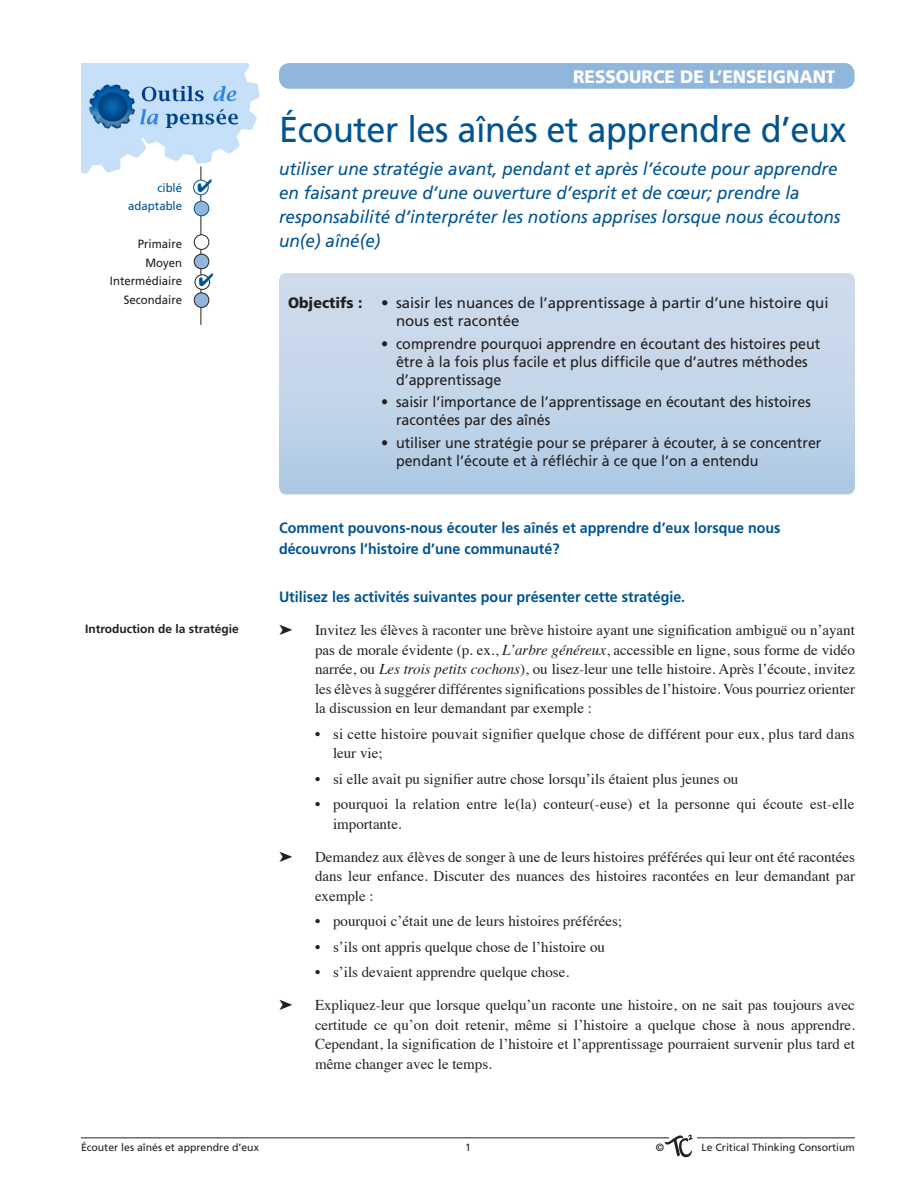
<style>
.page{position:relative;width:918px;height:1188px;background:#fff}
.page>*{position:absolute;margin:0;border:0;box-sizing:border-box;transform-origin:0 0}
.main_head{font:36px "Frutiger";letter-spacing:-.01em;color:#015492;scale:.95 1}
.blm_text_primary{font:italic 18px/24px "Frutiger";color:#015492;scale:.95 1}
.t1{font:900 18px "Frutiger";color:#fff;scale:.95 1}
.activities_text_bull{font:15px/19.5px "Times";color:#231f20;text-align:justify}
.Activities_text_sub{font:15px/19.5px "Times";color:#231f20}
.blm_text_primary-2{font:15px/18px "Frutiger";color:#231f20;scale:.95 1}
.blm_text_primary-3{font:700 15px/21px "Frutiger";color:#015492;scale:.95 1}
.blm_text_primary-4{font:15px/18px "Frutiger";color:#231f20}
.t2{font:12px "Frutiger";color:#231f20;scale:.95 1}
.Sidebar_Heading{font:700 12px "Frutiger";color:#231f20}
.t3{font:12px "Frutiger";color:#015492;scale:.95 1}
.t4{font:10.5px "Frutiger";color:#231f20}
.s1{font-weight:900}
.s2{font-style:italic}
</style>
<div class="page">
<hr style="left:81px;top:1138px;width:774px;height:1px;background:#231f20">
<hr style="left:669px;top:1136px;width:28px;height:4px;background:#fff">
<svg style="left:665px;top:1134px;width:28px;height:24px"></svg>
<svg style="left:279px;top:273px;width:576px;height:221px;background:#c1d4e8"></svg>
<div style="left:279px;top:63px;width:576px;height:26px;background:#90b7db;border-radius:10px"></div>
<img style="left:81px;top:63px;width:179px;height:116px">
<hr style="left:201px;top:166px;width:1px;height:159px;background:#231f20">
<div style="left:194px;top:235px;width:15px;height:14px;background:#fff;border-radius:50%"></div>
<div style="left:194px;top:235px;width:15px;height:15px;border:1px solid #231f20;border-radius:50%"></div>
<div style="left:194px;top:180px;width:14px;height:15px;background:#fff;border-radius:50%"></div>
<div style="left:193px;top:180px;width:15px;height:15px;border:1px solid #015492;border-radius:50%"></div>
<div style="left:194px;top:201px;width:15px;height:15px;background:#90b7db;border-radius:50%"></div>
<div style="left:194px;top:201px;width:15px;height:15px;border:1px solid #015492;border-radius:50%"></div>
<div style="left:195px;top:275px;width:15px;height:14px;background:#fff;border-radius:50%"></div>
<div style="left:195px;top:275px;width:15px;height:15px;border:1px solid #231f20;border-radius:50%"></div>
<div style="left:194px;top:293px;width:15px;height:14px;background:#90b7db;border-radius:50%"></div>
<div style="left:194px;top:293px;width:15px;height:15px;border:1px solid #231f20;border-radius:50%"></div>
<div style="left:194px;top:254px;width:15px;height:15px;background:#90b7db;border-radius:50%"></div>
<div style="left:194px;top:254px;width:15px;height:15px;border:1px solid #231f20;border-radius:50%"></div>
<svg style="left:198px;top:179px;width:11px;height:13px"></svg>
<svg style="left:199px;top:273px;width:12px;height:13px"></svg>
<p class="t3" style="left:157px;top:180px;width:28px">ciblé</p>
<p class="t3" style="left:128px;top:199px;width:58px">adaptable</p>
<p class="t2" style="left:138px;top:237px;width:48px">Primaire</p>
<p class="t2" style="left:145px;top:255px;width:40px">Moyen</p>
<p class="t2" style="left:110px;top:274px;width:78px">Intermédiaire</p>
<p class="t2" style="left:124px;top:293px;width:63px">Secondaire</p>
<p class="Sidebar_Heading" style="left:85px;top:622px;width:155px">Introduction de la stratégie</p>
<p class="t1" style="left:573px;top:66px;width:278px">RESSOURCE DE L’ENSEIGNANT</p>
<p class="main_head" style="left:279px;top:108px;width:599px">Écouter les aînés et apprendre d’eux</p>
<p class="blm_text_primary" style="left:279px;top:156px;width:593px">utiliser une stratégie avant, pendant et après l’écoute pour apprendre en faisant preuve d’une ouverture d’esprit et de cœur; prendre la responsabilité d’interpréter les notions apprises lorsque nous écoutons un(e) aîné(e)</p>
<p class="blm_text_primary-4" style="left:396px;top:294px;width:434px;text-indent:-108px"><span class="s1">Objectifs :</span> • saisir les nuances de l’apprentissage à partir d’une histoire qui nous est racontée</p>
<p class="blm_text_primary-2" style="left:396px;top:334px;width:448px;text-indent:-15px">• comprendre pourquoi apprendre en écoutant des histoires peut être à la fois plus facile et plus difficile que d’autres méthodes d’apprentissage</p>
<p class="blm_text_primary-2" style="left:396px;top:393px;width:438px;text-indent:-15px">• saisir l’importance de l’apprentissage en écoutant des histoires racontées par des aînés</p>
<p class="blm_text_primary-2" style="left:396px;top:433px;width:449px;text-indent:-15px">• utiliser une stratégie pour se préparer à écouter, à se concentrer pendant l’écoute et à réfléchir à ce que l’on a entendu</p>
<p class="blm_text_primary-3" style="left:279px;top:517px;width:529px">Comment pouvons-nous écouter les aînés et apprendre d’eux lorsque nous découvrons l’histoire d’une communauté?</p>
<p class="blm_text_primary-3" style="left:279px;top:586px;width:429px">Utilisez les activités suivantes pour présenter cette stratégie.</p>
<p class="activities_text_bull" style="left:315px;top:619px;width:542px">Invitez les élèves à raconter une brève histoire ayant une signification ambiguë ou n’ayant pas de morale évidente (p. ex., <span class="s2">L’arbre généreux</span>, accessible en ligne, sous forme de vidéo narrée, ou <span class="s2">Les trois petits cochons</span>), ou lisez-leur une telle histoire. Après l’écoute, invitez les élèves à suggérer différentes significations possibles de l’histoire. Vous pourriez orienter la discussion en leur demandant par exemple :</p>
<p class="Activities_text_sub" style="left:333px;top:723px;width:523px;text-indent:-18px">• si cette histoire pouvait signifier quelque chose de différent pour eux, plus tard dans leur vie;</p>
<p class="Activities_text_sub" style="left:315px;top:768px;width:425px">• si elle avait pu signifier autre chose lorsqu’ils étaient plus jeunes ou</p>
<p class="Activities_text_sub" style="left:333px;top:793px;width:523px;text-indent:-18px">• pourquoi la relation entre le(la) conteur(-euse) et la personne qui écoute est-elle importante.</p>
<p class="activities_text_bull" style="left:315px;top:846px;width:542px">Demandez aux élèves de songer à une de leurs histoires préférées qui leur ont été racontées dans leur enfance. Discuter des nuances des histoires racontées en leur demandant par exemple :</p>
<p class="Activities_text_sub" style="left:315px;top:910px;width:309px">• pourquoi c’était une de leurs histoires préférées;</p>
<p class="Activities_text_sub" style="left:315px;top:936px;width:292px">• s’ils ont appris quelque chose de l’histoire ou</p>
<p class="Activities_text_sub" style="left:315px;top:961px;width:256px">• s’ils devaient apprendre quelque chose.</p>
<p class="activities_text_bull" style="left:315px;top:994px;width:542px">Expliquez-leur que lorsque quelqu’un raconte une histoire, on ne sait pas toujours avec certitude ce qu’on doit retenir, même si l’histoire a quelque chose à nous apprendre.<br>Cependant, la signification de l’histoire et l’apprentissage pourraient survenir plus tard et même changer avec le temps.</p>
<p class="t4" style="left:81px;top:1141px;width:179px">Écouter les aînés et apprendre d’eux</p>
<p class="t4" style="left:465px;top:1141px;width:7px">1</p>
<p class="t4" style="left:656px;top:1141px;width:10px">©</p>
<p class="t4" style="left:702px;top:1141px;width:155px">Le Critical Thinking Consortium</p>
</div>
